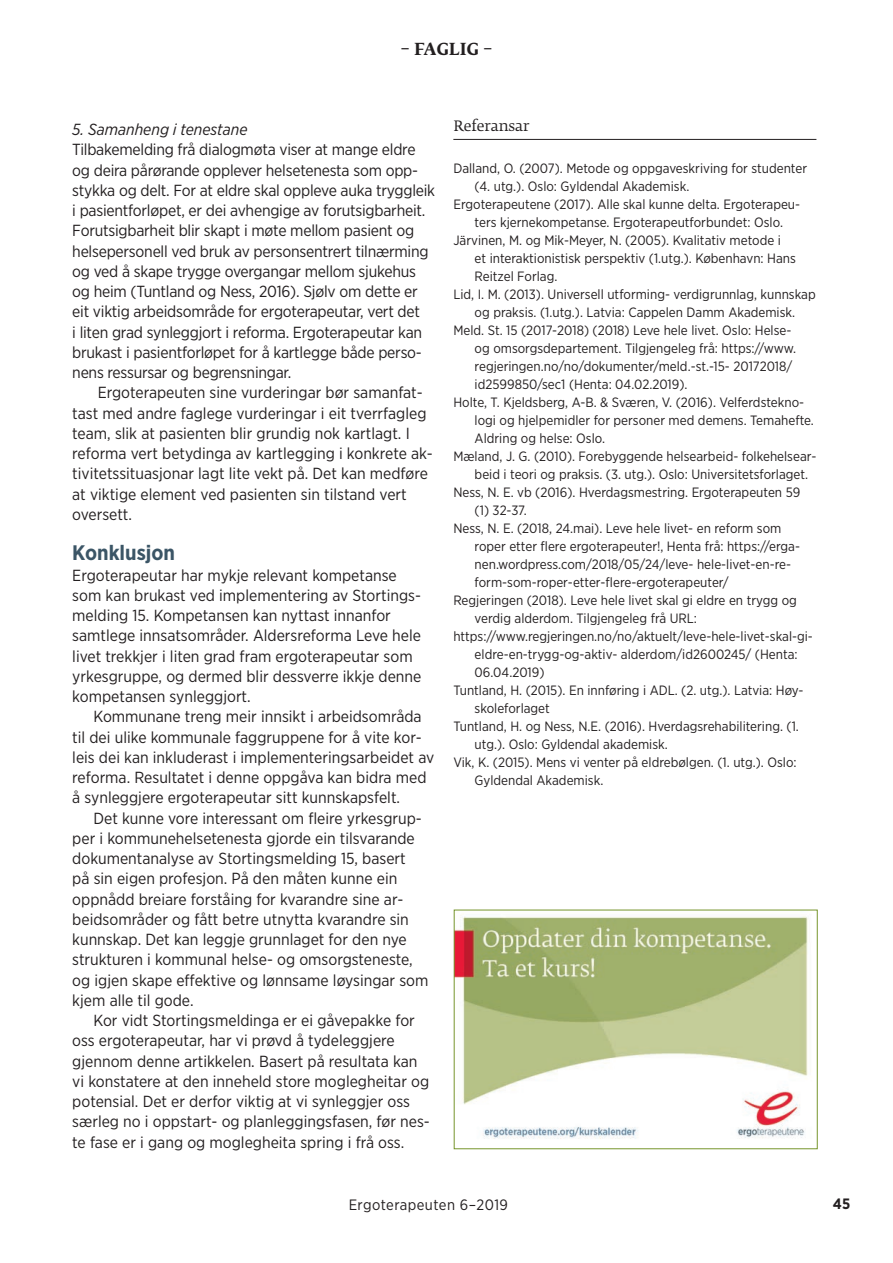
<style>
.page{position:relative;width:893px;height:1263px;background:#fff}
.page>*{position:absolute;margin:0;border:0;box-sizing:border-box;transform-origin:0 0}
.t1{font:700 21px "Gotham Narrow";color:#3b5566}
.t2{font:700 16.5px "Fedra Serif B Std";letter-spacing:.015em;color:#231f20}
.t3{font:16.05px/20.2px "Gotham Narrow";color:#231f20}
.t4{font:italic 16.05px "Gotham Narrow";color:#231f20}
.t5{font:15px "Gotham Narrow";letter-spacing:.03em;color:#231f20}
.t6{font:700 15px "Gotham Narrow";color:#231f20}
.t7{font:14.25px "Fedra Serif B Std";color:#231f20}
.t8{font:13.5px "Gotham Narrow";color:#231f20}
</style>
<div class="page">
<img style="left:456px;top:915px;width:352px;height:224px">
<div style="left:454px;top:910px;width:363px;height:239px;border:1px solid #76952c"></div>
<hr style="left:453px;top:139px;width:363px;height:1px;background:#231f20">
<p class="t2" style="left:400px;top:38px;width:93px">– FAGLIG –</p>
<p class="t4" style="left:72px;top:119px;width:177px">5. Samanheng i tenestane</p>
<p class="t3" style="left:72px;top:139px;width:364px">Tilbakemelding frå dialogmøta viser at mange eldre og deira pårørande opplever helsetenesta som opp&shy;stykka og delt. For at eldre skal oppleve auka tryggleik i pasientforløpet, er dei avhengige av forutsigbarheit.<br>Forutsigbarheit blir skapt i møte mellom pasient og helsepersonell ved bruk av personsentrert tilnærming og ved å skape trygge overgangar mellom sjukehus og heim (Tuntland og Ness, 2016). Sjølv om dette er eit viktig arbeidsområde for ergoterapeutar, vert det<br>i liten grad synleggjort i reforma. Ergoterapeutar kan brukast i pasientforløpet for å kartlegge både perso&shy;nens ressursar og begrensningar.</p>
<p class="t3" style="left:72px;top:382px;width:362px;text-indent:25px">Ergoterapeuten sine vurderingar bør samanfat&shy;tast med andre faglege vurderingar i eit tverrfagleg team, slik at pasienten blir grundig nok kartlagt. I reforma vert betydinga av kartlegging i konkrete ak&shy;tivitetssituasjonar lagt lite vekt på. Det kan medføre at viktige element ved pasienten sin tilstand vert oversett.</p>
<h1 class="t1" style="left:72px;top:539px;width:104px">Konklusjon</h1>
<p class="t3" style="left:72px;top:564px;width:351px">Ergoterapeutar har mykje relevant kompetanse som kan brukast ved implementering av Stortings&shy;melding 15. Kompetansen kan nyttast innanfor samtlege innsatsområder. Aldersreforma Leve hele livet trekkjer i liten grad fram ergoterapeutar som yrkesgruppe, og dermed blir dessverre ikkje denne kompetansen synleggjort.</p>
<p class="t3" style="left:72px;top:706px;width:364px;text-indent:21px">Kommunane treng meir innsikt i arbeidsområda til dei ulike kommunale faggruppene for å vite kor&shy;leis dei kan inkluderast i implementeringsarbeidet av reforma. Resultatet i denne oppgåva kan bidra med å synleggjere ergoterapeutar sitt kunnskapsfelt.</p>
<p class="t3" style="left:72px;top:807px;width:358px;text-indent:21px">Det kunne vore interessant om fleire yrkesgrup&shy;per i kommunehelsetenesta gjorde ein tilsvarande dokumentanalyse av Stortingsmelding 15, basert<br>på sin eigen profesjon. På den måten kunne ein oppnådd breiare forståing for kvarandre sine ar&shy;beidsområder og fått betre utnytta kvarandre sin kunnskap. Det kan leggje grunnlaget for den nye strukturen i kommunal helse- og omsorgsteneste, og igjen skape effektive og lønnsame løysingar som kjem alle til gode.</p>
<p class="t3" style="left:72px;top:1010px;width:359px;text-indent:21px">Kor vidt Stortingsmeldinga er ei gåvepakke for oss ergoterapeutar, har vi prøvd å tydeleggjere gjennom denne artikkelen. Basert på resultata kan vi konstatere at den inneheld store moglegheitar og potensial. Det er derfor viktig at vi synleggjer oss særleg no i oppstart- og planleggingsfasen, før nes&shy;te fase er i gang og moglegheita spring i frå oss.</p>
<p class="t7" style="left:453px;top:116px;width:78px">Referansar</p>
<p class="t8" style="left:453px;top:160px;width:355px">Dalland, O. (2007). Metode og oppgaveskriving for studenter</p>
<p class="t8" style="left:475px;top:178px;width:216px">(4. utg.). Oslo: Gyldendal Akademisk.</p>
<p class="t8" style="left:453px;top:196px;width:348px">Ergoterapeutene (2017). Alle skal kunne delta. Ergoterapeu-</p>
<p class="t8" style="left:475px;top:214px;width:310px">ters kjernekompetanse. Ergoterapeutforbundet: Oslo.</p>
<p class="t8" style="left:453px;top:232px;width:329px">Järvinen, M. og Mik-Meyer, N. (2005). Kvalitativ metode i</p>
<p class="t8" style="left:475px;top:250px;width:323px">et interaktionistisk perspektiv (1.utg.). København: Hans</p>
<p class="t8" style="left:475px;top:268px;width:84px">Reitzel Forlag.</p>
<p class="t8" style="left:453px;top:286px;width:364px">Lid, I. M. (2013). Universell utforming- verdigrunnlag, kunnskap</p>
<p class="t8" style="left:475px;top:304px;width:322px">og praksis. (1.utg.). Latvia: Cappelen Damm Akademisk.</p>
<p class="t8" style="left:453px;top:322px;width:340px">Meld. St. 15 (2017-2018) (2018) Leve hele livet. Oslo: Helse-</p>
<p class="t8" style="left:475px;top:340px;width:323px">og omsorgsdepartement. Tilgjengeleg frå: https://www.</p>
<p class="t8" style="left:475px;top:358px;width:319px">regjeringen.no/no/dokumenter/meld.-st.-15- 20172018/</p>
<p class="t8" style="left:475px;top:376px;width:214px">id2599850/sec1 (Henta: 04.02.2019).</p>
<p class="t8" style="left:453px;top:394px;width:352px">Holte, T. Kjeldsberg, A-B. &amp; Sværen, V. (2016). Velferdstekno-</p>
<p class="t8" style="left:475px;top:412px;width:341px">logi og hjelpemidler for personer med demens. Temahefte.</p>
<p class="t8" style="left:475px;top:430px;width:132px">Aldring og helse: Oslo.</p>
<p class="t8" style="left:453px;top:448px;width:365px">Mæland, J. G. (2010). Forebyggende helsearbeid- folkehelsear-</p>
<p class="t8" style="left:475px;top:466px;width:335px">beid i teori og praksis. (3. utg.). Oslo: Universitetsforlaget.</p>
<p class="t8" style="left:453px;top:484px;width:348px">Ness, N. E. vb (2016). Hverdagsmestring. Ergoterapeuten 59</p>
<p class="t8" style="left:475px;top:502px;width:54px">(1) 32-37.</p>
<p class="t8" style="left:453px;top:520px;width:330px">Ness, N. E. (2018, 24.mai). Leve hele livet- en reform som</p>
<p class="t8" style="left:475px;top:538px;width:327px">roper etter flere ergoterapeuter!, Henta frå: https://erga-</p>
<p class="t8" style="left:475px;top:556px;width:318px">nen.wordpress.com/2018/05/24/leve- hele-livet-en-re-</p>
<p class="t8" style="left:475px;top:574px;width:256px">form-som-roper-etter-flere-ergoterapeuter/</p>
<p class="t8" style="left:453px;top:592px;width:345px">Regjeringen (2018). Leve hele livet skal gi eldre en trygg og</p>
<p class="t8" style="left:475px;top:610px;width:224px">verdig alderdom. Tilgjengeleg frå URL:</p>
<p class="t8" style="left:453px;top:628px;width:361px">https://www.regjeringen.no/no/aktuelt/leve-hele-livet-skal-gi-</p>
<p class="t8" style="left:475px;top:646px;width:325px">eldre-en-trygg-og-aktiv- alderdom/id2600245/ (Henta:</p>
<p class="t8" style="left:475px;top:664px;width:71px">06.04.2019)</p>
<p class="t8" style="left:453px;top:682px;width:352px">Tuntland, H. (2015). En innføring i ADL. (2. utg.). Latvia: Høy-</p>
<p class="t8" style="left:475px;top:700px;width:77px">skoleforlaget</p>
<p class="t8" style="left:453px;top:718px;width:347px">Tuntland, H. og Ness, N.E. (2016). Hverdagsrehabilitering. (1.</p>
<p class="t8" style="left:475px;top:736px;width:195px">utg.). Oslo: Gyldendal akademisk.</p>
<p class="t8" style="left:453px;top:754px;width:345px">Vik, K. (2015). Mens vi venter på eldrebølgen. (1. utg.). Oslo:</p>
<p class="t8" style="left:475px;top:772px;width:130px">Gyldendal Akademisk.</p>
<p class="t5" style="left:349px;top:1196px;width:161px">Ergoterapeuten 6–2019</p>
<p class="t6" style="left:833px;top:1194px;width:19px">45</p>
</div>
